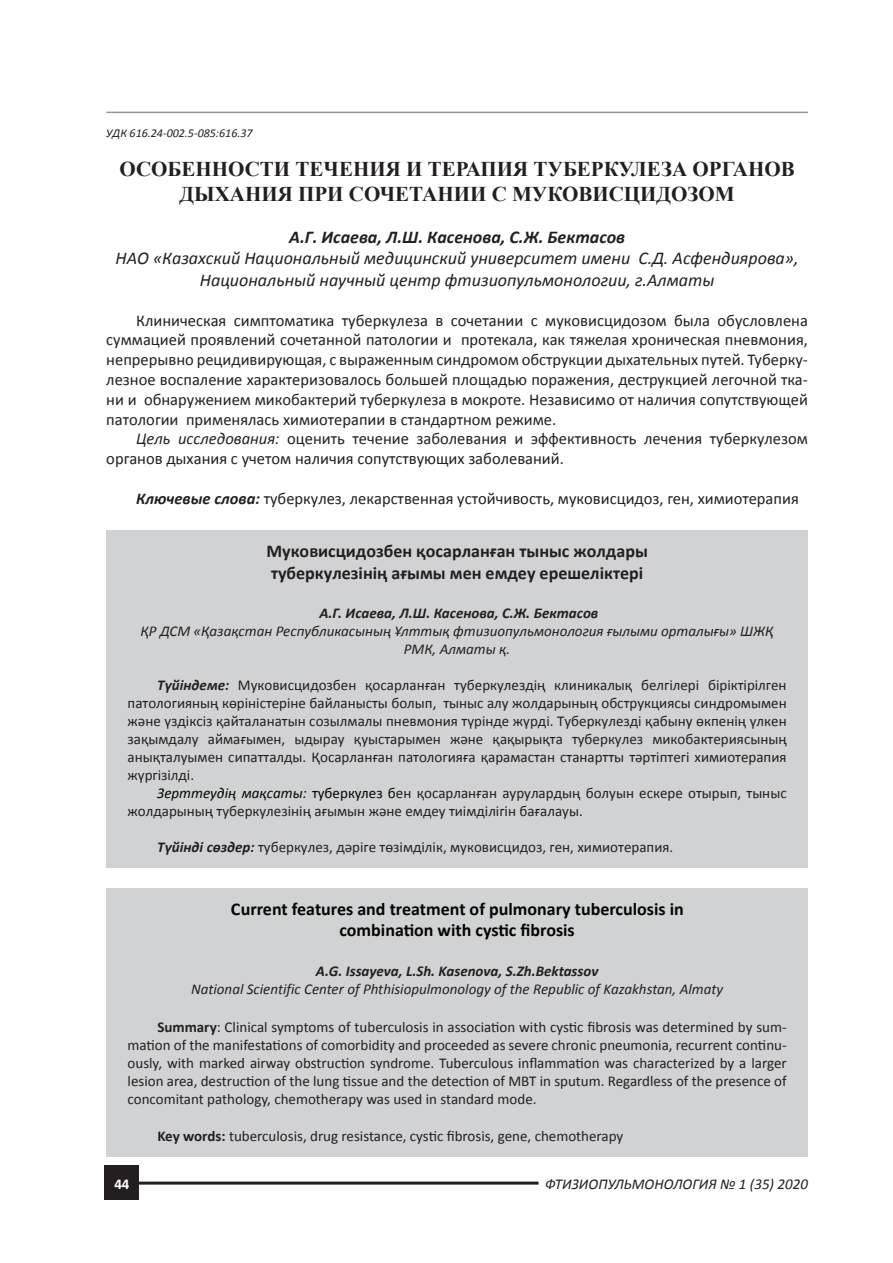
<style>
.page{position:relative;width:893px;height:1263px;background:#fff}
.page>*{position:absolute;margin:0;border:0;box-sizing:border-box;transform-origin:0 0}
.t1{font:700 21px/25.2px "Times New Roman";color:#231f20;text-align:center}
.t2{font:italic 18px/21.6px "Calibri";color:#231f20;text-align:center}
.t3{font:700 18px/21.6px "Calibri";color:#040503;text-align:center}
.t4{font:700 18px/21.6px "Calibri";color:#231f20}
.t5{font:italic 700 18px "Calibri";color:#231f20}
.t6{font:16.5px/19.8px "Calibri";color:#231f20;text-align:justify}
.t7{font:15px/18px "Calibri";color:#231f20;text-align:justify}
.t8{font:italic 15px/18px "Calibri";color:#231f20;text-align:center}
.t9{font:italic 700 15px "Calibri";color:#231f20}
.t10{font:700 15px "Calibri";color:#fff}
.t11{font:italic 12px "Calibri";color:#231f20}
.s1{font-style:italic}
.s2{font-weight:700;font-style:italic}
.s3{font-style:italic;color:#040503}
.s4{color:#040503}
.s5{font-weight:700}
</style>
<div class="page">
<hr style="left:106px;top:112px;width:702px;height:1px;background:#939598">
<div style="left:105px;top:1166px;width:34px;height:34px;background:#231f20"></div>
<hr style="left:139px;top:1181px;width:400px;height:3px;background:#231f20">
<div style="left:106px;top:530px;width:702px;height:338px;background:#d1d2d4"></div>
<div style="left:106px;top:888px;width:702px;height:269px;background:#d1d2d4"></div>
<p class="t11" style="left:106px;top:124px;width:148px">УДК 616.24-002.5-085:616.37</p>
<h1 class="t1" style="left:120px;top:156px;width:677px">ОСОБЕННОСТИ ТЕЧЕНИЯ И ТЕРАПИЯ ТУБЕРКУЛЕЗА ОРГАНОВ<br>ДЫХАНИЯ ПРИ СОЧЕТАНИИ С МУКОВИСЦИДОЗОМ</h1>
<p class="t5" style="left:289px;top:225px;width:337px">А.Г. Исаева, Л.Ш. Касенова, С.Ж. Бектасов</p>
<p class="t2" style="left:116px;top:247px;width:684px">НАО «Казахский Национальный медицинский университет имени С.Д. Асфендиярова»,<br>Национальный научный центр фтизиопульмонологии, г.Алматы</p>
<p class="t6" style="left:106px;top:310px;width:703px;text-indent:30px">Клиническая симптоматика туберкулеза в сочетании с муковисцидозом была обусловлена суммацией проявлений сочетанной патологии и протекала, как тяжелая хроническая пневмония, непрерывно рецидивирующая, с выраженным синдромом обструкции дыхательных путей. Туберку&shy;лезное воспаление характеризовалось большей площадью поражения, деструкцией легочной тка&shy;ни и обнаружением микобактерий туберкулеза в мокроте. Независимо от наличия сопутствующей патологии применялась химиотерапии в стандартном режиме.</p>
<p class="t6" style="left:106px;top:429px;width:703px;text-indent:30px"><span class="s1">Цель исследования:</span> оценить течение заболевания и эффективность лечения туберкулезом органов дыхания с учетом наличия сопутствующих заболеваний.</p>
<p class="t6" style="left:136px;top:488px;width:664px"><span class="s2">Ключевые слова:</span> туберкулез, лекарственная устойчивость, муковисцидоз, ген, химиотерапия</p>
<p class="t4" style="left:266px;top:540px;width:383px">Муковисцидозбен қосарланған тыныс жолдары туберкулезінің ағымы мен емдеу ерешеліктері</p>
<p class="t9" style="left:319px;top:604px;width:280px">А.Г. Исаева, Л.Ш. Касенова, С.Ж. Бектасов</p>
<p class="t8" style="left:140px;top:621px;width:635px">ҚР ДСМ «Қазақстан Республикасының Ұлттық фтизиопульмонология ғылыми орталығы» ШЖҚ<br>РМК, Алматы қ.</p>
<p class="t7" style="left:128px;top:676px;width:661px;text-indent:30px"><span class="s2">Түйіндеме:</span> Муковисцидозбен қосарланған туберкулездің клиникалық белгілері біріктірілген патологияның көріністеріне байланысты болып, тыныс алу жолдарының обструкциясы синдромымен және үздіксіз қайталанатын созылмалы пневмония түрінде жүрді. Туберкулезді қабыну өкпенің үлкен зақымдалу аймағымен, ыдырау қуыстарымен және қақырықта туберкулез микобактериясының анықталуымен сипатталды. Қосарланған патологияға қарамастан станартты тәртіптегі химиотерапия жүргізілді.</p>
<p class="t7" style="left:128px;top:784px;width:661px;text-indent:30px"><span class="s3">Зерттеудің мақсаты:</span> <span class="s4">туберкулез б</span>ен қосарланған аурулардың болуын ескере отырып, тыныс жолдарының туберкулезінің ағымын және емдеу тиімділігін бағалауы.</p>
<p class="t7" style="left:157px;top:838px;width:518px"><span class="s2">Түйінді сөздер:</span> туберкулез, дәріге төзімділік, муковисцидоз, ген, химиотерапия.</p>
<p class="t3" style="left:231px;top:898px;width:454px">Current features and treatment of pulmonary tuberculosis in combination with cystic fibrosis</p>
<p class="t9" style="left:316px;top:961px;width:284px">A.G. Issayeva, L.Sh. Kasenova, S.Zh.Bektassov</p>
<p class="t8" style="left:191px;top:979px;width:534px">National Scientific Center of Phthisiopulmonology of the Republic of Kazakhstan, Almaty</p>
<p class="t7" style="left:128px;top:1018px;width:661px;text-indent:30px"><span class="s5">Summary</span>: Clinical symptoms of tuberculosis in association with cystic fibrosis was determined by sum&shy;mation of the manifestations of comorbidity and proceeded as severe chronic pneumonia, recurrent continu&shy;ously, with marked airway obstruction syndrome. Tuberculous inflammation was characterized by a larger lesion area, destruction of the lung tissue and the detection of MBT in sputum. Regardless of the presence of concomitant pathology, chemotherapy was used in standard mode.</p>
<p class="t7" style="left:157px;top:1127px;width:467px"><span class="s5">Key words:</span> tuberculosis, drug resistance, cystic fibrosis, gene, chemotherapy</p>
<p class="t10" style="left:114px;top:1175px;width:17px">44</p>
<p class="t8" style="left:545px;top:1174px;width:264px">ФТИЗИОПУЛЬМОНОЛОГИЯ № 1 (35) 2020</p>
</div>
